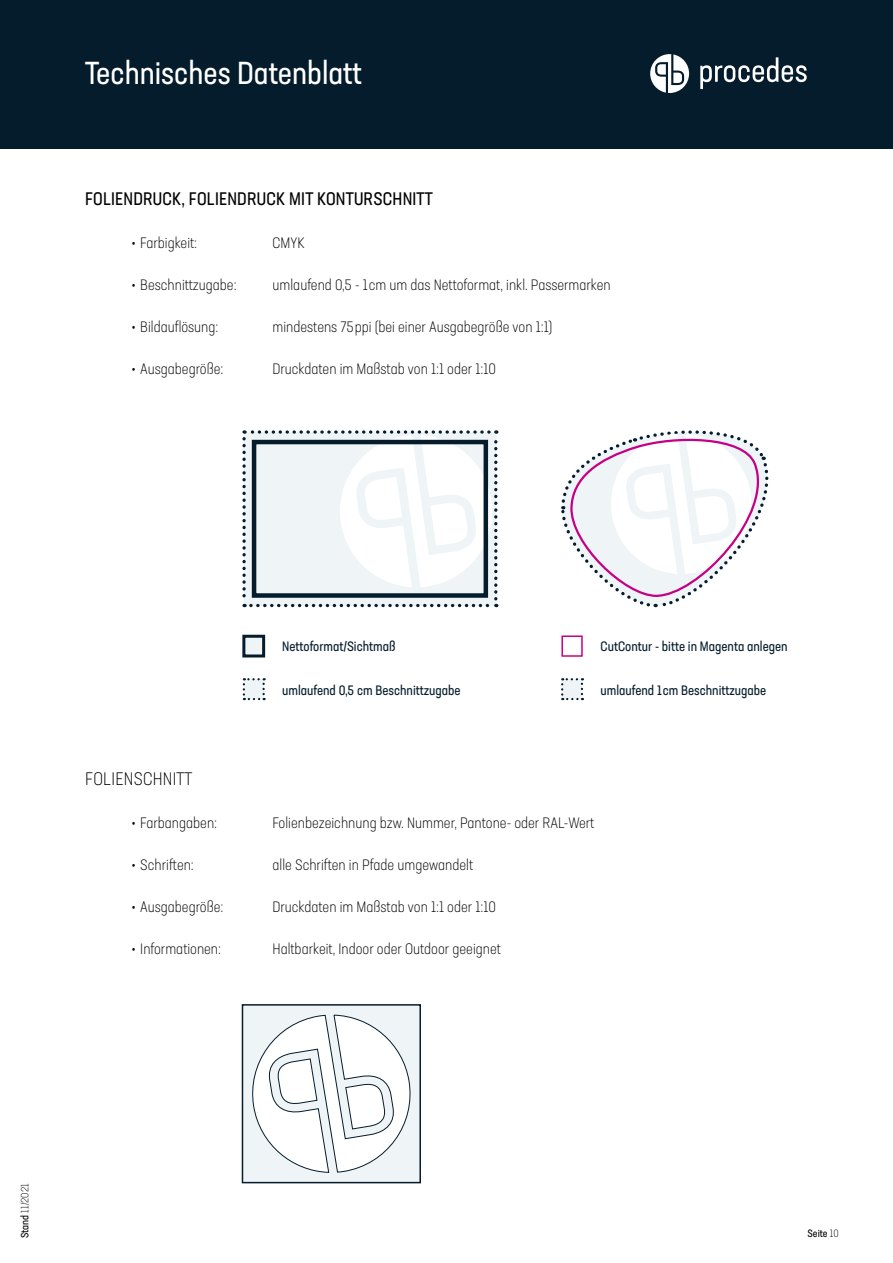
<style>
.page{position:relative;width:893px;height:1263px;background:#fff}
.page>*{position:absolute;margin:0;border:0;box-sizing:border-box;transform-origin:0 0}
.t1{font:condensed 31.5px "Neusa Next Pro";color:#fff}
.t2{font:condensed 18px "Neusa Next Pro";letter-spacing:.01em;color:#000}
.t3{font:300 condensed 18px "Neusa Next Pro";letter-spacing:.01em;color:#000}
.t4{font:300 condensed 15px "Neusa Next Pro";color:#000}
.t5{font:condensed 13.5px "Neusa Next Pro";color:#051c2c}
.t6{font:300 condensed 10.5px "Neusa Next Pro";color:#000}
.t7{font:condensed 10.5px "Neusa Next Pro";color:#000}
.s1{font-weight:400}
.s2{font-weight:300}
</style>
<div class="page">
<div style="left:242px;top:1004px;width:179px;height:179px;background:#eff4f7;border:2px solid #051c2c"></div>
<svg style="left:242px;top:430px;width:256px;height:177px"></svg>
<div style="left:252px;top:440px;width:236px;height:158px;border:4px solid #051c2c"></div>
<div style="left:242px;top:635px;width:23px;height:22px;background:#eff4f7;border:3px solid #051c2c"></div>
<svg style="left:243px;top:678px;width:22px;height:22px"></svg>
<svg style="left:561px;top:430px;width:208px;height:178px"></svg>
<div style="left:561px;top:635px;width:22px;height:22px;border:2px solid #c60086"></div>
<svg style="left:561px;top:678px;width:22px;height:22px"></svg>
<svg style="left:252px;top:1014px;width:159px;height:159px"></svg>
<div style="left:0;top:0;width:893px;height:149px;background:#051c2c"></div>
<svg style="left:650px;top:54px;width:39px;height:39px"></svg>
<svg style="left:700px;top:57px;width:107px;height:32px"></svg>
<h1 class="t1" style="left:85px;top:53px;width:278px">Technisches Datenblatt</h1>
<p class="t2" style="left:85px;top:188px;width:349px">FOLIENDRUCK, FOLIENDRUCK MIT KONTURSCHNITT</p>
<p class="t4" style="left:132px;top:233px;width:67px">• Farbigkeit:</p>
<p class="t4" style="left:273px;top:233px;width:34px">CMYK</p>
<p class="t4" style="left:132px;top:275px;width:106px">• Beschnittzugabe:</p>
<p class="t4" style="left:273px;top:275px;width:340px">umlaufend 0,5 - 1 cm um das Nettoformat, inkl. Passermarken</p>
<p class="t4" style="left:132px;top:317px;width:88px">• Bildauflösung:</p>
<p class="t4" style="left:273px;top:317px;width:281px">mindestens 75 ppi (bei einer Ausgabegröße von 1:1)</p>
<p class="t4" style="left:132px;top:359px;width:93px">• Ausgabegröße:</p>
<p class="t4" style="left:273px;top:359px;width:225px">Druckdaten im Maßstab von 1:1 oder 1:10</p>
<p class="t5" style="left:282px;top:638px;width:115px">Nettoformat/Sichtmaß</p>
<p class="t5" style="left:282px;top:681px;width:180px">umlaufend 0,5 cm Beschnittzugabe</p>
<p class="t5" style="left:600px;top:638px;width:189px">CutContur - bitte in Magenta anlegen</p>
<p class="t5" style="left:600px;top:681px;width:167px">umlaufend 1 cm Beschnittzugabe</p>
<p class="t3" style="left:85px;top:768px;width:109px">FOLIENSCHNITT</p>
<p class="t4" style="left:132px;top:813px;width:87px">• Farbangaben:</p>
<p class="t4" style="left:273px;top:813px;width:323px">Folienbezeichnung bzw. Nummer, Pantone- oder RAL-Wert</p>
<p class="t4" style="left:132px;top:855px;width:64px">• Schriften:</p>
<p class="t4" style="left:273px;top:855px;width:202px">alle Schriften in Pfade umgewandelt</p>
<p class="t4" style="left:132px;top:897px;width:93px">• Ausgabegröße:</p>
<p class="t4" style="left:273px;top:897px;width:225px">Druckdaten im Maßstab von 1:1 oder 1:10</p>
<p class="t4" style="left:132px;top:939px;width:91px">• Informationen:</p>
<p class="t4" style="left:273px;top:939px;width:230px">Haltbarkeit, Indoor oder Outdoor geeignet</p>
<p class="t6" style="left:19px;top:1238px;width:56px;rotate:-90deg"><span class="s1">Stand</span> 11/2021</p>
<p class="t7" style="left:807px;top:1227px;width:33px">Seite <span class="s2">10</span></p>
</div>
